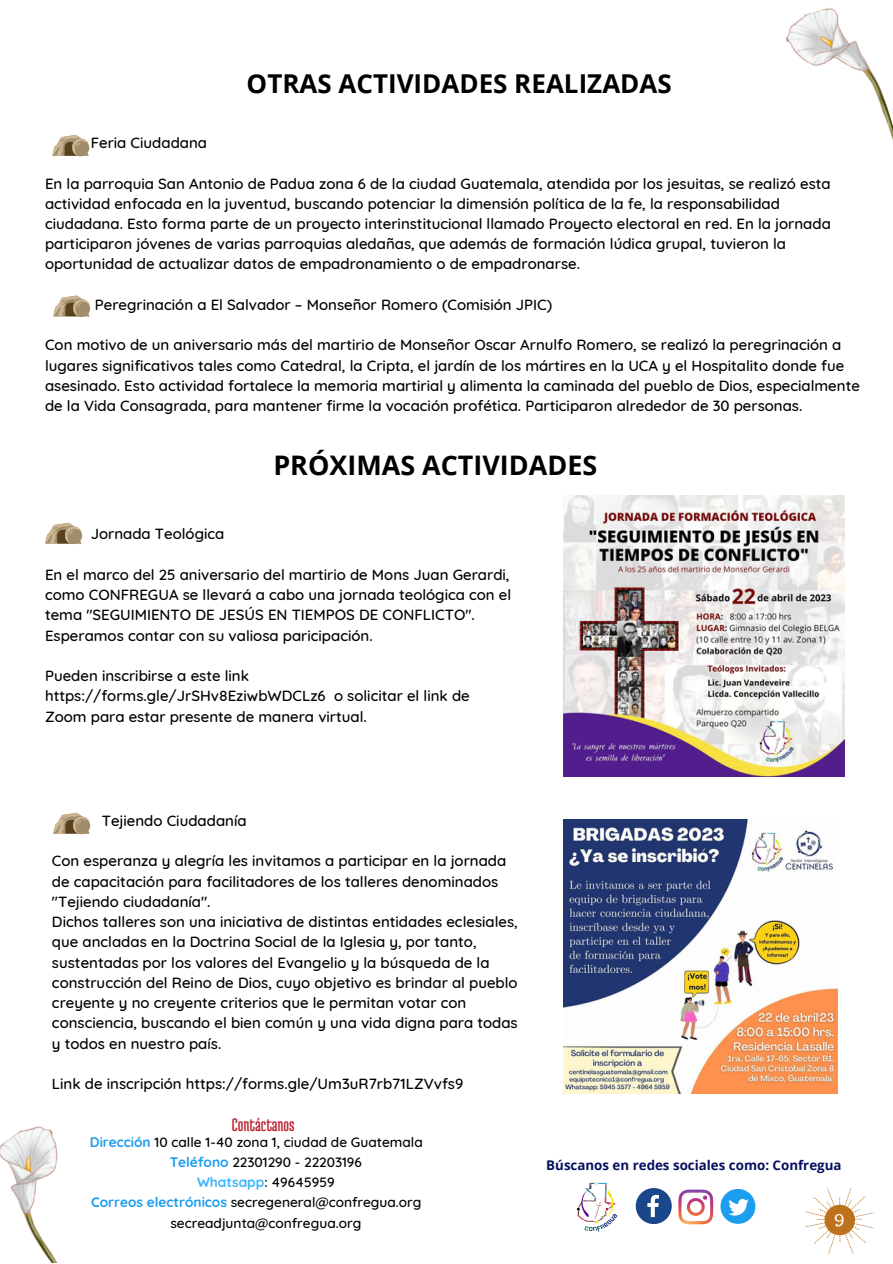
<style>
.page{position:relative;width:893px;height:1264px;background:#fff}
.page>*{position:absolute;margin:0;border:0;box-sizing:border-box;transform-origin:0 0}
.t1{font:700 26.85px "Open Sans";color:#000}
.t2{font:700 25.95px "Open Sans";color:#000}
.t3{font:19.35px "Medula One";color:#ba202e}
.t4{font:18.3px "Trocchi";color:#fffaf5}
.t5{font:500 15px/20.2px "Quicksand";color:#000}
.t6{font:500 13.65px "Quicksand";color:#000}
.t7{font:700 13.35px "Open Sans";color:#07105f}
.s1{font-weight:700;color:#1b9df0}
.s2{font-weight:700;color:#38b6ff}
</style>
<div class="page">
<svg style="left:635px;top:1188px;width:36px;height:35px"></svg>
<svg style="left:678px;top:1189px;width:35px;height:35px"></svg>
<svg style="left:720px;top:1189px;width:35px;height:34px"></svg>
<img style="left:576px;top:1182px;width:41px;height:49px">
<svg style="left:805px;top:1188px;width:68px;height:66px"></svg>
<img style="left:0;top:1126px;width:58px;height:136px">
<img style="left:785px;top:7px;width:107px;height:131px">
<svg style="left:52px;top:135px;width:37px;height:21px"></svg>
<svg style="left:53px;top:295px;width:37px;height:22px"></svg>
<img style="left:563px;top:819px;width:274px;height:274px">
<svg style="left:53px;top:812px;width:37px;height:22px"></svg>
<img style="left:563px;top:495px;width:281px;height:281px">
<svg style="left:45px;top:523px;width:37px;height:21px"></svg>
<h2 class="t2" style="left:246px;top:65px;width:426px">OTRAS ACTIVIDADES REALIZADAS</h2>
<p class="t5" style="left:91px;top:132px;width:118px">Feria Ciudadana</p>
<p class="t5" style="left:45px;top:173px;width:787px">En la parroquia San Antonio de Padua zona 6 de la ciudad Guatemala, atendida por los jesuitas, se realizó esta actividad enfocada en la juventud, buscando potenciar la dimensión política de la fe, la responsabilidad ciudadana. Esto forma parte de un proyecto interinstitucional llamado Proyecto electoral en red. En la jornada participaron jóvenes de varias parroquias aledañas, que además de formación lúdica grupal, tuvieron la oportunidad de actualizar datos de empadronamiento o de empadronarse.</p>
<p class="t5" style="left:95px;top:294px;width:459px">Peregrinación a El Salvador – Monseñor Romero (Comisión JPIC)</p>
<p class="t5" style="left:45px;top:335px;width:816px">Con motivo de un aniversario más del martirio de Monseñor Oscar Arnulfo Romero, se realizó la peregrinación a lugares significativos tales como Catedral, la Cripta, el jardín de los mártires en la UCA y el Hospitalito donde fue asesinado. Esto actividad fortalece la memoria martirial y alimenta la caminada del pueblo de Dios, especialmente de la Vida Consagrada, para mantener firme la vocación profética. Participaron alrededor de 30 personas.</p>
<h1 class="t1" style="left:273px;top:446px;width:325px">PRÓXIMAS ACTIVIDADES</h1>
<p class="t5" style="left:91px;top:523px;width:135px">Jornada Teológica</p>
<p class="t5" style="left:45px;top:564px;width:467px">En el marco del 25 aniversario del martirio de Mons Juan Gerardi, como CONFREGUA se llevará a cabo una jornada teológica con el tema "SEGUIMIENTO DE JESÚS EN TIEMPOS DE CONFLICTO".<br>Esperamos contar con su valiosa paricipación.</p>
<p class="t5" style="left:45px;top:665px;width:426px">Pueden inscribirse a este link https://forms.gle/JrSHv8EziwbWDCLz6 o solicitar el link de<br>Zoom para estar presente de manera virtual.</p>
<p class="t5" style="left:102px;top:810px;width:146px">Tejiendo Ciudadanía</p>
<p class="t5" style="left:52px;top:850px;width:467px">Con esperanza y alegría les invitamos a participar en la jornada de capacitación para facilitadores de los talleres denominados "Tejiendo ciudadanía".<br>Dichos talleres son una iniciativa de distintas entidades eclesiales, que ancladas en la Doctrina Social de la Iglesia y, por tanto, sustentadas por los valores del Evangelio y la búsqueda de la construcción del Reino de Dios, cuyo objetivo es brindar al pueblo creyente y no creyente criterios que le permitan votar con consciencia, buscando el bien común y una vida digna para todas y todos en nuestro país.</p>
<p class="t5" style="left:52px;top:1073px;width:413px">Link de inscripción https://forms.gle/Um3uR7rb71LZVvfs9</p>
<p class="t3" style="left:232px;top:1114px;width:64px">Contáctanos</p>
<p class="t6" style="left:90px;top:1132px;width:334px"><span class="s1">Dirección</span> 10 calle 1-40 zona 1, ciudad de Guatemala</p>
<p class="t6" style="left:170px;top:1153px;width:194px"><span class="s1">Teléfono</span> 22301290 - 22203196</p>
<p class="t6" style="left:197px;top:1173px;width:139px"><span class="s2">Whatsapp</span>: 49645959</p>
<p class="t6" style="left:91px;top:1193px;width:332px"><span class="s1">Correos electrónicos</span> secregeneral@confregua.org</p>
<p class="t6" style="left:170px;top:1213px;width:192px">secreadjunta@confregua.org</p>
<p class="t7" style="left:546px;top:1155px;width:297px">Búscanos en redes sociales como: Confregua</p>
<p class="t4" style="left:833px;top:1204px;width:13px">9</p>
</div>
